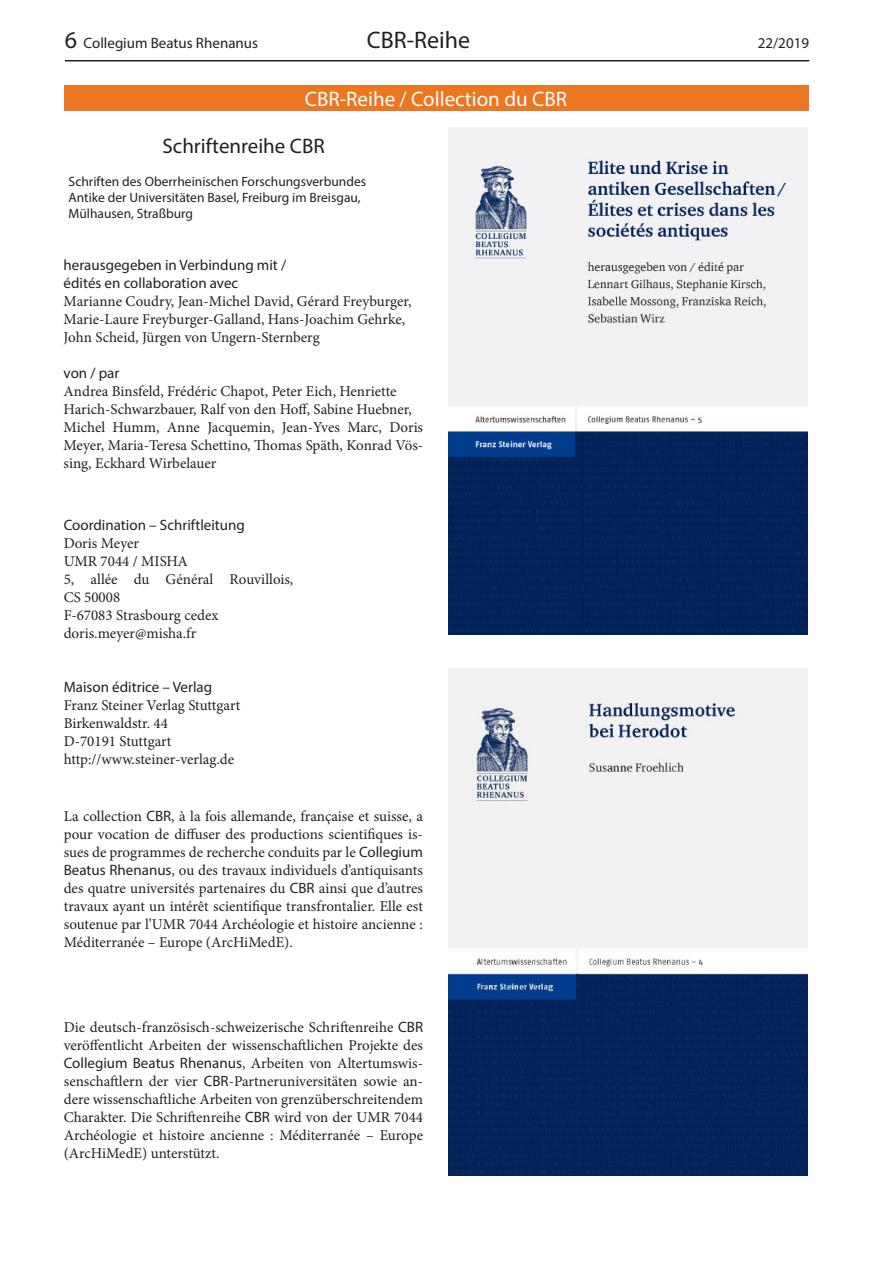
<style>
.page{position:relative;width:893px;height:1263px;background:#fff}
.page>*{position:absolute;margin:0;border:0;box-sizing:border-box;transform-origin:0 0}
.t1{font:24px "Myriad Pro";color:#231f20}
.Editorial_Übertitel{font:21px "Myriad Pro";color:#fff}
.Titel_5{font:21px "Myriad Pro";color:#231f20}
.Fliesstext{font:15px/18px "Minion Pro";color:#231f20;text-align:justify}
.Fliesstext-2{font:15px "Myriad Pro";color:#231f20}
.Titel_6_schwarz{font:13.5px/16.2px "Myriad Pro";color:#231f20}
.s1{font-size:24px}
.s2{font-family:"Myriad Pro"}
</style>
<div class="page">
<hr style="left:65px;top:60px;width:744px;height:1px;background:#231f20">
<div style="left:64px;top:85px;width:744px;height:26px;background:#ec7723"></div>
<img style="left:449px;top:668px;width:359px;height:507px">
<img style="left:449px;top:127px;width:359px;height:507px">
<p class="Fliesstext-2" style="left:65px;top:33px;width:195px"><span class="s1">6</span> Collegium Beatus Rhenanus</p>
<p class="t1" style="left:367px;top:25px;width:105px">CBR-Reihe</p>
<p class="Fliesstext-2" style="left:758px;top:33px;width:53px">22/2019</p>
<p class="Editorial_Übertitel" style="left:305px;top:86px;width:264px">CBR-Reihe / Collection du CBR</p>
<p class="Titel_5" style="left:162px;top:133px;width:164px">Schriftenreihe CBR</p>
<p class="Titel_6_schwarz" style="left:69px;top:173px;width:299px">Schriften des Oberrheinischen Forschungsverbundes<br>Antike der Universitäten Basel, Freiburg im Breisgau,<br>Mülhausen, Straßburg</p>
<p class="Fliesstext-2" style="left:64px;top:255px;width:224px">herausgegeben in Verbindung mit /</p>
<p class="Fliesstext-2" style="left:64px;top:273px;width:176px">édités en collaboration avec</p>
<p class="Fliesstext" style="left:64px;top:292px;width:349px">Marianne Coudry, Jean-Michel David, Gérard Freyburger,</p>
<p class="Fliesstext" style="left:64px;top:310px;width:343px">Marie-Laure Freyburger-Galland, Hans-Joachim Gehrke,</p>
<p class="Fliesstext" style="left:64px;top:328px;width:258px">John Scheid, Jürgen von Ungern-Sternberg</p>
<p class="Fliesstext-2" style="left:64px;top:363px;width:57px">von / par</p>
<p class="Fliesstext" style="left:64px;top:382px;width:334px">Andrea Binsfeld, Frédéric Chapot, Peter Eich, Henriette</p>
<p class="Fliesstext" style="left:64px;top:400px;width:350px">Harich-Schwarzbauer, Ralf von den Hoff, Sabine Huebner,</p>
<p class="Fliesstext" style="left:64px;top:418px;width:361px">Michel Humm, Anne Jacquemin, Jean-Yves Marc, Doris Meyer, Maria-Teresa Schettino, Thomas Späth, Konrad Vös&shy;sing, Eckhard Wirbelauer</p>
<p class="Fliesstext-2" style="left:64px;top:515px;width:183px">Coordination – Schriftleitung</p>
<p class="Fliesstext" style="left:64px;top:534px;width:77px">Doris Meyer</p>
<p class="Fliesstext" style="left:64px;top:552px;width:126px">UMR 7044 / MISHA</p>
<p class="Fliesstext" style="left:64px;top:570px;width:231px">5, allée du Général Rouvillois,<br>CS 50008</p>
<p class="Fliesstext" style="left:64px;top:606px;width:156px">F-67083 Strasbourg cedex</p>
<p class="Fliesstext" style="left:64px;top:624px;width:134px">doris.meyer@misha.fr</p>
<p class="Fliesstext-2" style="left:64px;top:677px;width:150px">Maison éditrice – Verlag</p>
<p class="Fliesstext" style="left:64px;top:696px;width:178px">Franz Steiner Verlag Stuttgart</p>
<p class="Fliesstext" style="left:64px;top:714px;width:106px">Birkenwaldstr. 44</p>
<p class="Fliesstext" style="left:64px;top:732px;width:109px">D-70191 Stuttgart</p>
<p class="Fliesstext" style="left:64px;top:750px;width:172px">http://www.steiner-verlag.de</p>
<p class="Fliesstext" style="left:64px;top:808px;width:361px">La collection <span class="s2">CBR</span>, à la fois allemande, française et suisse, a pour vocation de diffuser des productions scientifiques is&shy;sues de programmes de recherche conduits par le <span class="s2">Collegium Beatus Rhenanus</span>, ou des travaux individuels d’antiquisants des quatre universités partenaires du <span class="s2">CBR</span> ainsi que d’autres travaux ayant un intérêt scientifique transfrontalier. Elle est soutenue par l’UMR 7044 Archéologie et histoire ancienne :<br>Méditerranée – Europe (ArcHiMedE).</p>
<p class="Fliesstext" style="left:64px;top:1018px;width:361px">Die deutsch-französisch-schweizerische Schriftenreihe <span class="s2">CBR </span>veröffentlicht Arbeiten der wissenschaftlichen Projekte des <span class="s2">Collegium Beatus Rhenanus</span>, Arbeiten von Altertumswis&shy;senschaftlern der vier <span class="s2">CBR</span>-Partneruniversitäten sowie an&shy;dere wissenschaftliche Arbeiten von grenzüberschreitendem Charakter. Die Schriftenreihe <span class="s2">CBR</span> wird von der UMR 7044<br>Archéologie et histoire ancienne : Méditerranée – Europe (ArcHiMedE) unterstützt.</p>
</div>
